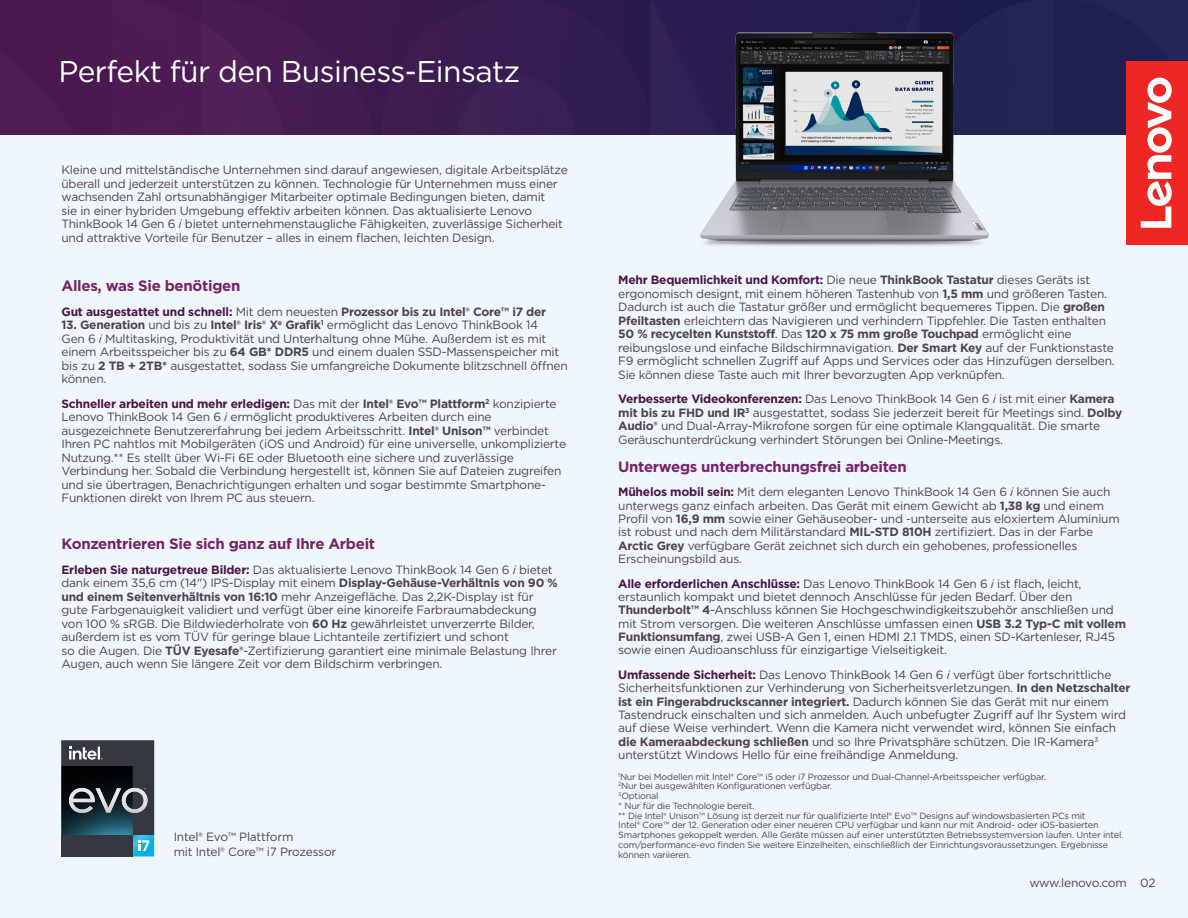
<style>
.page{position:relative;width:1188px;height:918px;background:#f0f7fc}
.page>*{position:absolute;margin:0;border:0;box-sizing:border-box;transform-origin:0 0}
.Product_Subhead{font:30px "Gotham";letter-spacing:-.02em;color:#fff}
.Body_text{font:700 15px "Gotham";letter-spacing:-.02em;color:#78226a}
.Body_text-2{font:12px/13.5px "Gotham";letter-spacing:-.02em;color:#4e434e}
.Body_text-3{font:700 12px "Gotham";letter-spacing:-.02em;color:#4e434e}
.Intel_Brand_text_men{font:12px/15px "Gotham";letter-spacing:-.02em;color:#4e434e}
.Body_text-4{font:9px/9.8px "Gotham";letter-spacing:-.02em;color:#4e444e}
.Footnote_and_Pg_no{font:9px "Gotham";letter-spacing:-.02em;color:#4e444e}
.s1{font-style:italic}
.s2{color:#4b1549}
.s3{font-weight:400}
.s4{font-weight:700}
.s5{font-weight:700;color:#4b1549}
</style>
<div class="page">
<img style="left:0;top:0;width:1188px;height:135px">
<div style="left:1127px;top:61px;width:61px;height:184px;background:#ee2624"></div>
<svg style="left:1141px;top:78px;width:31px;height:150px"></svg>
<svg style="left:61px;top:740px;width:93px;height:116px;background:#36454d"></svg>
<img style="left:676px;top:0;width:338px;height:246px">
<p class="Product_Subhead" style="left:58px;top:52px;width:463px">Perfekt für den Business-Einsatz</p>
<p class="Body_text-2" style="left:62px;top:163px;width:508px">Kleine und mittelständische Unternehmen sind darauf angewiesen, digitale Arbeitsplätze überall und jederzeit unterstützen zu können. Technologie für Unternehmen muss einer wachsenden Zahl ortsunabhängiger Mitarbeiter optimale Bedingungen bieten, damit<br>sie in einer hybriden Umgebung effektiv arbeiten können. Das aktualisierte Lenovo ThinkBook 14 Gen 6 <span class="s1">i</span> bietet unternehmenstaugliche Fähigkeiten, zuverlässige Sicherheit und attraktive Vorteile für Benutzer – alles in einem flachen, leichten Design.</p>
<p class="Body_text" style="left:62px;top:276px;width:180px">Alles, was Sie benötigen</p>
<p class="Body_text-3" style="left:62px;top:304px;width:486px"><span class="s2">Gut ausgestattet und schnell:</span> <span class="s3">Mit dem neuesten</span> Prozessor bis zu Intel® Core™ i7 der</p>
<p class="Body_text-2" style="left:62px;top:318px;width:508px"><span class="s4">13. Generation</span> und bis zu <span class="s4">Intel® Iris® X</span><sup>e</sup> <span class="s4">Grafik</span><sup>1</sup> ermöglicht das Lenovo ThinkBook 14<br>Gen 6 <span class="s1">i</span> Multitasking, Produktivität und Unterhaltung ohne Mühe. Außerdem ist es mit einem Arbeitsspeicher bis zu <span class="s4">64 GB* DDR5</span> und einem dualen SSD-Massenspeicher mit bis zu <span class="s4">2 TB + 2TB*</span> ausgestattet, sodass Sie umfangreiche Dokumente blitzschnell öffnen können.</p>
<p class="Body_text-2" style="left:62px;top:397px;width:506px"><span class="s5">Schneller arbeiten und mehr erledigen:</span> Das mit der <span class="s4">Intel® Evo™ Plattform</span><sup>2</sup> konzipierte Lenovo ThinkBook 14 Gen 6 <span class="s1">i</span> ermöglicht produktiveres Arbeiten durch eine ausgezeichnete Benutzererfahrung bei jedem Arbeitsschritt. <span class="s4">Intel® Unison™</span> verbindet Ihren PC nahtlos mit Mobilgeräten (iOS und Android) für eine universelle, unkomplizierte Nutzung.** Es stellt über Wi-Fi 6E oder Bluetooth eine sichere und zuverlässige Verbindung her. Sobald die Verbindung hergestellt ist, können Sie auf Dateien zugreifen und sie übertragen, Benachrichtigungen erhalten und sogar bestimmte Smartphone-Funktionen direkt von Ihrem PC aus steuern.</p>
<p class="Body_text" style="left:62px;top:534px;width:315px">Konzentrieren Sie sich ganz auf Ihre Arbeit</p>
<p class="Body_text-2" style="left:62px;top:562px;width:498px"><span class="s5">Erleben Sie naturgetreue Bilder:</span> Das aktualisierte Lenovo ThinkBook 14 Gen 6 <span class="s1">i</span> bietet dank einem 35,6 cm (14") IPS-Display mit einem <span class="s4">Display-Gehäuse-Verhältnis von 90 % und einem Seitenverhältnis von 16:10</span> mehr Anzeigefläche. Das 2,2K-Display ist für gute Farbgenauigkeit validiert und verfügt über eine kinoreife Farbraumabdeckung von 100 % sRGB. Die Bildwiederholrate von <span class="s4">60 Hz</span> gewährleistet unverzerrte Bilder, außerdem ist es vom TÜV für geringe blaue Lichtanteile zertifiziert und schont<br>so die Augen. Die <span class="s4">TÜV Eyesafe®</span>-Zertifizierung garantiert eine minimale Belastung Ihrer Augen, auch wenn Sie längere Zeit vor dem Bildschirm verbringen.</p>
<p class="Intel_Brand_text_men" style="left:174px;top:829px;width:164px">Intel® Evo™ Plattform<br>mit Intel® Core™ i7 Prozessor</p>
<p class="Body_text-2" style="left:618px;top:273px;width:498px"><span class="s5">Mehr Bequemlichkeit und Komfort:</span> Die neue <span class="s4">ThinkBook Tastatur</span> dieses Geräts ist ergonomisch designt, mit einem höheren Tastenhub von <span class="s4">1,5 mm</span> und größeren Tasten.<br>Dadurch ist auch die Tastatur größer und ermöglicht bequemeres Tippen. Die <span class="s4">großen Pfeiltasten</span> erleichtern das Navigieren und verhindern Tippfehler. Die Tasten enthalten <span class="s4">50 % recycelten Kunststoff</span>. Das <span class="s4">120 x 75 mm große Touchpad</span> ermöglicht eine reibungslose und einfache Bildschirmnavigation. <span class="s4">Der Smart Key</span> auf der Funktionstaste F9 ermöglicht schnellen Zugriff auf Apps und Services oder das Hinzufügen derselben.<br>Sie können diese Taste auch mit Ihrer bevorzugten App verknüpfen.</p>
<p class="Body_text-2" style="left:618px;top:392px;width:506px"><span class="s5">Verbesserte Videokonferenzen:</span> Das Lenovo ThinkBook 14 Gen 6 <span class="s1">i</span> ist mit einer <span class="s4">Kamera mit bis zu FHD und IR</span><sup>3</sup> ausgestattet, sodass Sie jederzeit bereit für Meetings sind. <span class="s4">Dolby Audio®</span> und Dual-Array-Mikrofone sorgen für eine optimale Klangqualität. Die smarte Geräuschunterdrückung verhindert Störungen bei Online-Meetings.</p>
<p class="Body_text" style="left:618px;top:456px;width:290px">Unterwegs unterbrechungsfrei arbeiten</p>
<p class="Body_text-2" style="left:618px;top:485px;width:503px"><span class="s5">Mühelos mobil sein:</span> Mit dem eleganten Lenovo ThinkBook 14 Gen 6 <span class="s1">i</span> können Sie auch unterwegs ganz einfach arbeiten. Das Gerät mit einem Gewicht ab <span class="s4">1,38 kg</span> und einem Profil von <span class="s4">16,9 mm</span> sowie einer Gehäuseober- und ‑unterseite aus eloxiertem Aluminium ist robust und nach dem Militärstandard <span class="s4">MIL-STD 810H</span> zertifiziert. Das in der Farbe <span class="s4">Arctic Grey</span> verfügbare Gerät zeichnet sich durch ein gehobenes, professionelles Erscheinungsbild aus.</p>
<p class="Body_text-2" style="left:618px;top:577px;width:509px"><span class="s5">Alle erforderlichen Anschlüsse:</span> Das Lenovo ThinkBook 14 Gen 6 <span class="s1">i</span> ist flach, leicht, erstaunlich kompakt und bietet dennoch Anschlüsse für jeden Bedarf. Über den <span class="s4">Thunderbolt™ 4</span>-Anschluss können Sie Hochgeschwindigkeitszubehör anschließen und mit Strom versorgen. Die weiteren Anschlüsse umfassen einen <span class="s4">USB 3.2 Typ-C mit vollem Funktionsumfang</span>, zwei USB-A Gen 1, einen HDMI 2.1 TMDS, einen SD-Kartenleser, RJ45 sowie einen Audioanschluss für einzigartige Vielseitigkeit.</p>
<p class="Body_text-2" style="left:618px;top:668px;width:514px"><span class="s5">Umfassende Sicherheit:</span> Das Lenovo ThinkBook 14 Gen 6 <span class="s1">i</span> verfügt über fortschrittliche Sicherheitsfunktionen zur Verhinderung von Sicherheitsverletzungen. <span class="s4">In den Netzschalter ist ein Fingerabdruckscanner integriert.</span> Dadurch können Sie das Gerät mit nur einem Tastendruck einschalten und sich anmelden. Auch unbefugter Zugriff auf Ihr System wird auf diese Weise verhindert. Wenn die Kamera nicht verwendet wird, können Sie einfach <span class="s4">die Kameraabdeckung schließen</span> und so Ihre Privatsphäre schützen. Die IR-Kamera<sup>3 </sup>unterstützt Windows Hello für eine freihändige Anmeldung.</p>
<p class="Footnote_and_Pg_no" style="left:618px;top:771px;width:429px"><sup>1</sup>Nur bei Modellen mit Intel® Core™ i5 oder i7 Prozessor und Dual-Channel-Arbeitsspeicher verfügbar.</p>
<p class="Body_text-4" style="left:618px;top:781px;width:507px"><sup>2</sup>Nur bei ausgewählten Konfigurationen verfügbar.<br><sup>3</sup>Optional<br>* Nur für die Technologie bereit.<br>** Die Intel® Unison™ Lösung ist derzeit nur für qualifizierte Intel® Evo™ Designs auf windowsbasierten PCs mit<br>Intel® Core™ der 12. Generation oder einer neueren CPU verfügbar und kann nur mit Android- oder iOS-basierten Smartphones gekoppelt werden. Alle Geräte müssen auf einer unterstützten Betriebssystemversion laufen. Unter intel. com/performance-evo finden Sie weitere Einzelheiten, einschließlich der Einrichtungsvoraussetzungen. Ergebnisse können variieren.</p>
<p class="Body_text-2" style="left:1029px;top:875px;width:128px">www.lenovo.com 02</p>
</div>
